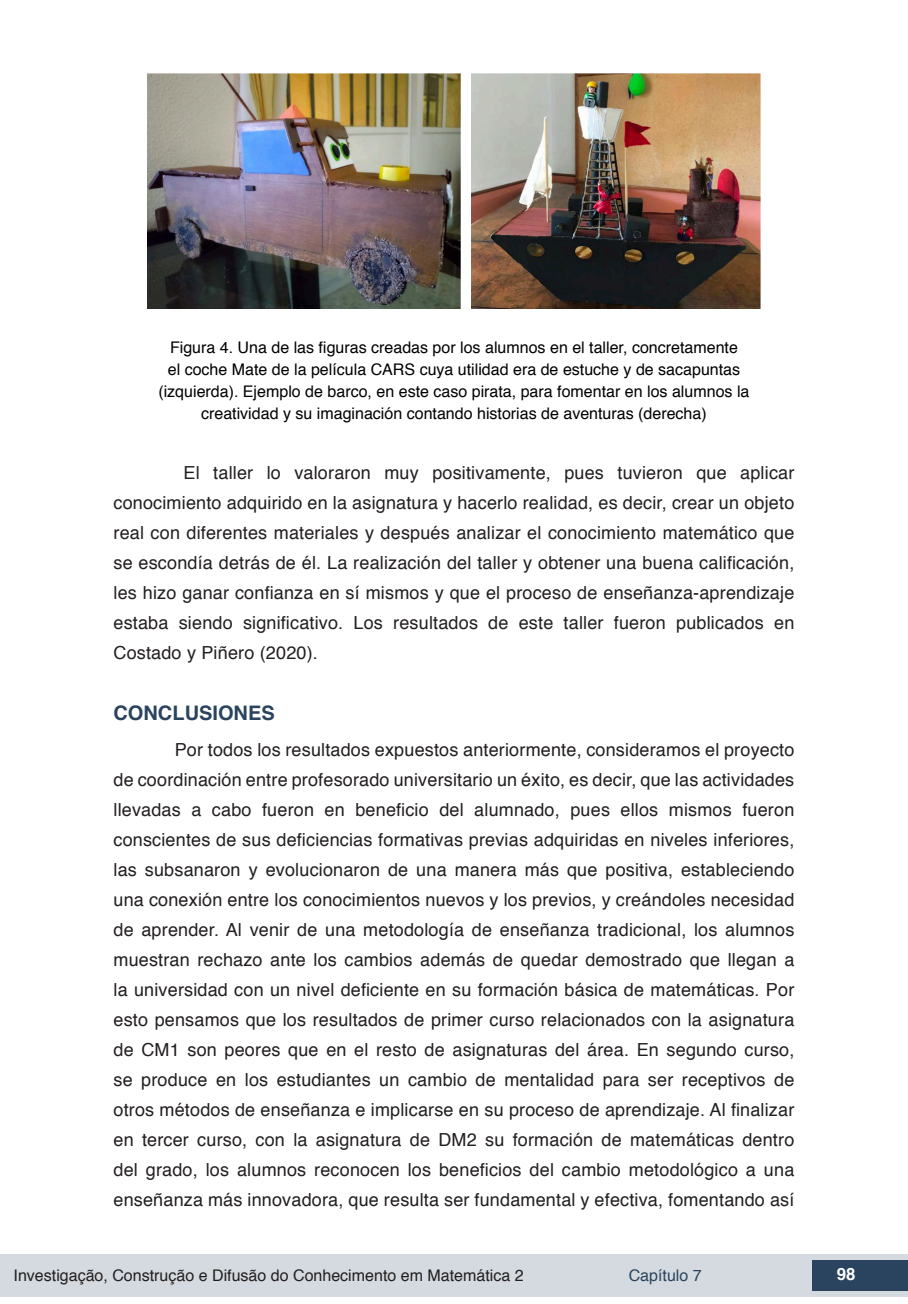
<style>
.page{position:relative;width:908px;height:1304px;background:#fff}
.page>*{position:absolute;margin:0;border:0;box-sizing:border-box;transform-origin:0 0}
.TITULOS{font:700 20px "Helvetica";color:#2a435e}
.txt{font:18px/30px "Helvetica";letter-spacing:.01em;color:#231f20;text-align:justify}
.t1{font:700 16.8px "Helvetica";color:#fff}
.info_tab_graf_imag{font:16px/22px "Helvetica";color:#000;text-align:center}
.t2{font:16px "Helvetica";color:#231f20}
.t3{font:16px "Helvetica";color:#2a435e}
</style>
<div class="page">
<div style="left:0;top:1254px;width:906px;height:43px;background:#d4dadf"></div>
<div style="left:812px;top:1261px;width:95px;height:30px;background:#2a435e"></div>
<img style="left:147px;top:74px;width:313px;height:234px">
<img style="left:471px;top:74px;width:289px;height:234px">
<p class="info_tab_graf_imag" style="left:158px;top:337px;width:592px">Figura 4. Una de las figuras creadas por los alumnos en el taller, concretamente<br>el coche Mate de la película CARS cuya utilidad era de estuche y de sacapuntas (izquierda). Ejemplo de barco, en este caso pirata, para fomentar en los alumnos la creatividad y su imaginación contando historias de aventuras (derecha)</p>
<p class="txt" style="left:113px;top:458px;width:682px;text-indent:70px">El taller lo valoraron muy positivamente, pues tuvieron que aplicar conocimiento adquirido en la asignatura y hacerlo realidad, es decir, crear un objeto real con diferentes materiales y después analizar el conocimiento matemático que se escondía detrás de él. La realización del taller y obtener una buena calificación, les hizo ganar confianza en sí mismos y que el proceso de enseñanza-aprendizaje estaba siendo significativo. Los resultados de este taller fueron publicados en Costado y Piñero (2020).</p>
<p class="TITULOS" style="left:113px;top:697px;width:163px">CONCLUSIONES</p>
<p class="txt" style="left:113px;top:735px;width:682px;text-indent:61px">Por todos los resultados expuestos anteriormente, consideramos el proyecto de coordinación entre profesorado universitario un éxito, es decir, que las actividades llevadas a cabo fueron en beneficio del alumnado, pues ellos mismos fueron conscientes de sus deficiencias formativas previas adquiridas en niveles inferiores, las subsanaron y evolucionaron de una manera más que positiva, estableciendo una conexión entre los conocimientos nuevos y los previos, y creándoles necesidad de aprender. Al venir de una metodología de enseñanza tradicional, los alumnos muestran rechazo ante los cambios además de quedar demostrado que llegan a la universidad con un nivel deficiente en su formación básica de matemáticas. Por esto pensamos que los resultados de primer curso relacionados con la asignatura de CM1 son peores que en el resto de asignaturas del área. En segundo curso, se produce en los estudiantes un cambio de mentalidad para ser receptivos de otros métodos de enseñanza e implicarse en su proceso de aprendizaje. Al finalizar en tercer curso, con la asignatura de DM2 su formación de matemáticas dentro del grado, los alumnos reconocen los beneficios del cambio metodológico a una enseñanza más innovadora, que resulta ser fundamental y efectiva, fomentando así</p>
<p class="t2" style="left:14px;top:1263px;width:511px">Investigação, Construção e Difusão do Conhecimento em Matemática 2</p>
<p class="t3" style="left:628px;top:1263px;width:74px">Capítulo 7</p>
<p class="t1" style="left:836px;top:1261px;width:20px">98</p>
</div>
